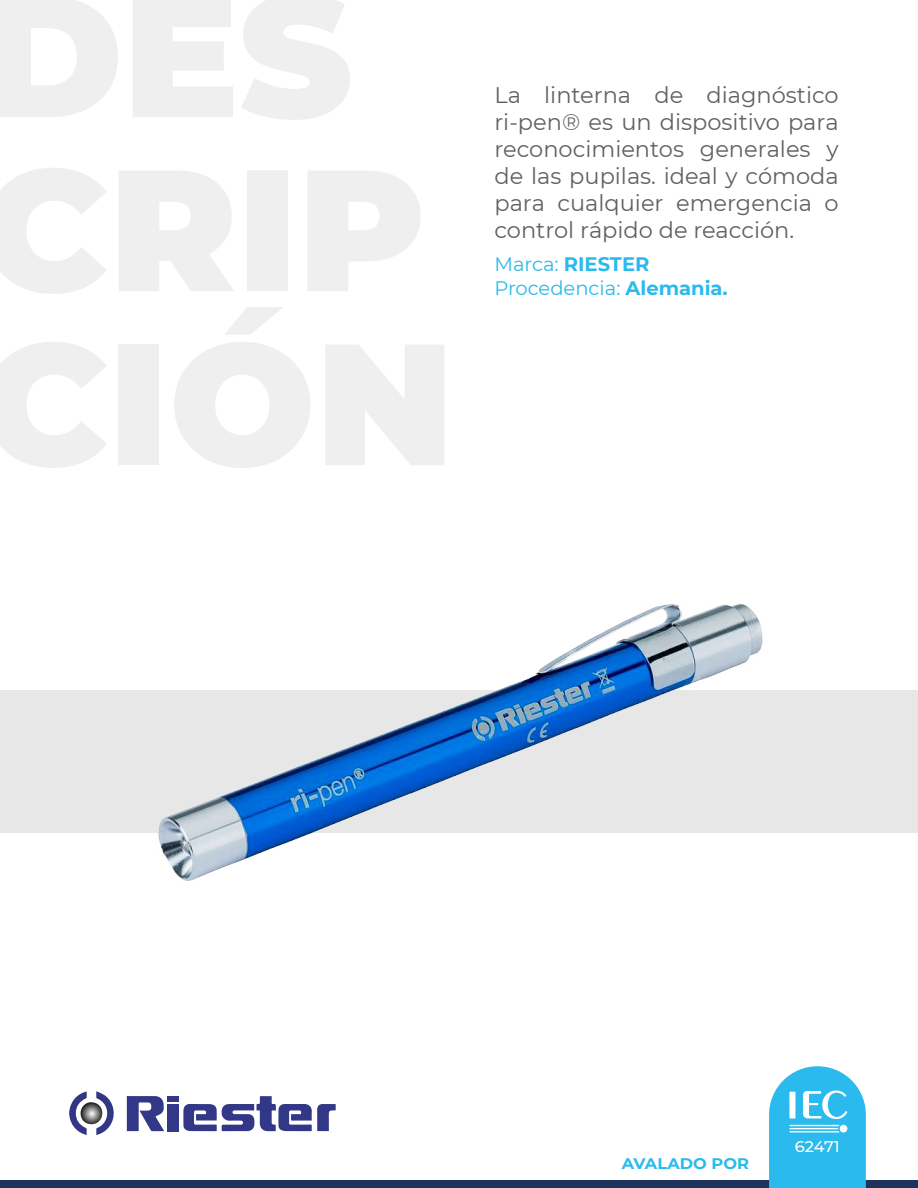
<style>
.page{position:relative;width:918px;height:1188px;background:#fff}
.page>*{position:absolute;margin:0;border:0;box-sizing:border-box;transform-origin:0 0}
.t1{font:22.5px/27px "Montserrat";color:#616160;text-align:justify}
.t2{font:19.5px/23.4px "Montserrat";color:#2abaed}
.t3{font:700 15.3px "Montserrat";color:#2abaed;scale:1.06 1}
.t4{font:500 15.3px "Montserrat";letter-spacing:-.01em;color:#fff;scale:1.06 1}
.s1{font-weight:700}
</style>
<div class="page">
<div style="left:0;top:1180px;width:918px;height:8px;background:#1e345c"></div>
<svg style="left:127px;top:1096px;width:37px;height:35px"></svg>
<svg style="left:183px;top:1096px;width:153px;height:35px"></svg>
<div style="left:168px;top:1104px;width:11px;height:27px;background:#323887"></div>
<div style="left:168px;top:1096px;width:11px;height:6px;background:#323887"></div>
<svg style="left:69px;top:1091px;width:45px;height:44px"></svg>
<div style="left:0;top:690px;width:918px;height:142px;background:#e7e7e7"></div>
<svg style="left:769px;top:1066px;width:97px;height:122px;background:#4bc4ef"></svg>
<div style="left:840px;top:1125px;width:7px;height:8px;background:#fff;border-radius:50%"></div>
<img style="left:44px;top:604px;width:846px;height:277px">
<p class="t1" style="left:494px;top:81px;width:346px">La linterna de diagnóstico ri-pen® es un dispositivo para reconocimientos generales y de las pupilas. ideal y cómoda para cualquier emergencia o control rápido de reacción.</p>
<p class="t2" style="left:494px;top:252px;width:235px">Marca: <span class="s1">RIESTER<br></span>Procedencia: <span class="s1">Alemania.</span></p>
<p class="t3" style="left:622px;top:1153px;width:122px">AVALADO POR</p>
<p class="t4" style="left:795px;top:1136px;width:44px">62471</p>
</div>
